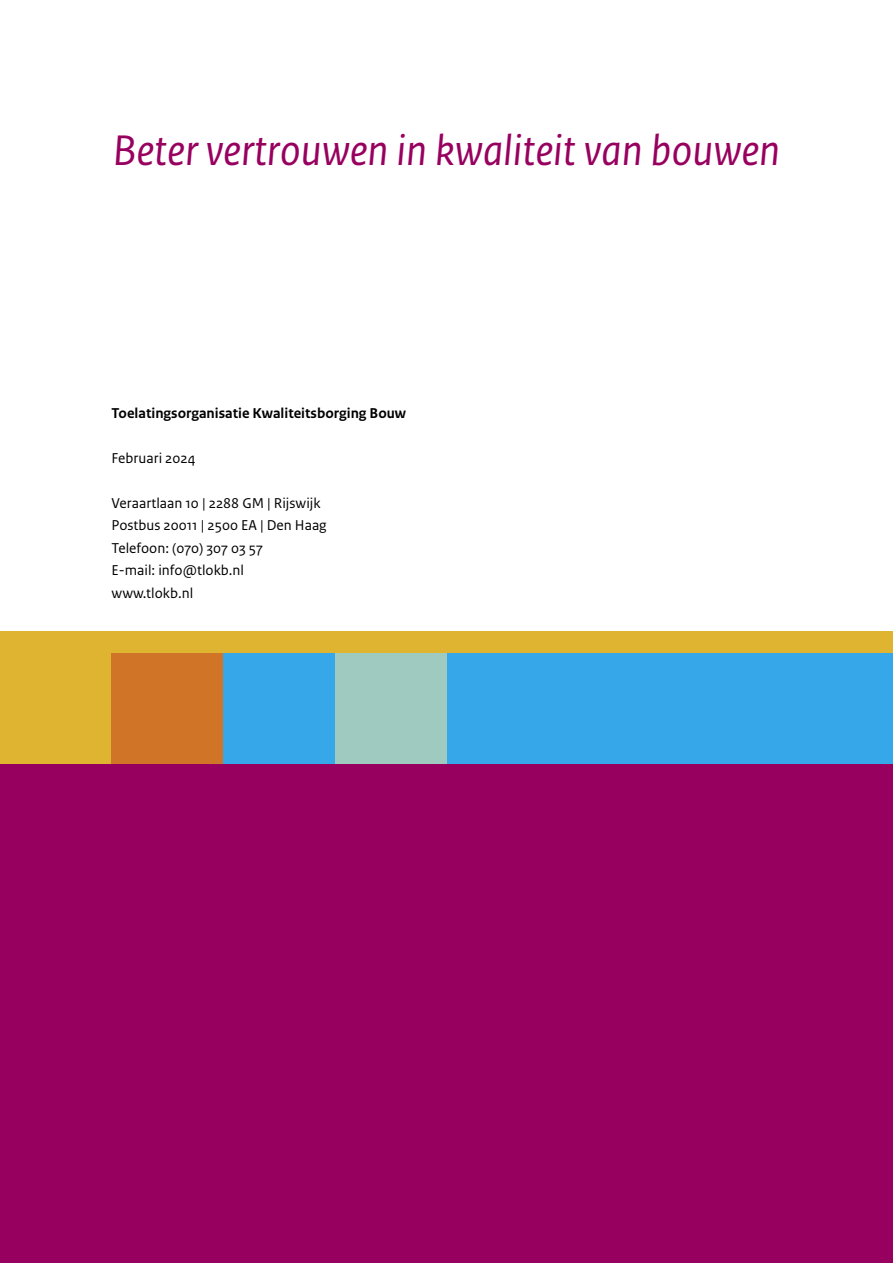
<style>
.page{position:relative;width:893px;height:1263px;background:#fff}
.page>*{position:absolute;margin:0;border:0;box-sizing:border-box;transform-origin:0 0}
.t1{font:italic 45px "Rijksoverheid Sans Text";color:#98005f}
.t2{font:15px "Rijksoverheid Sans Text";color:#000}
.t3{font:700 15px "Rijksoverheid Sans Text";color:#000}
</style>
<div class="page">
<div style="left:0;top:653px;width:112px;height:111px;background:#dfb430"></div>
<div style="left:446px;top:653px;width:447px;height:111px;background:#36a7e9"></div>
<div style="left:223px;top:653px;width:112px;height:111px;background:#36a7e9"></div>
<div style="left:335px;top:653px;width:111px;height:111px;background:#9ecac0"></div>
<div style="left:112px;top:653px;width:111px;height:111px;background:#d07527"></div>
<div style="left:0;top:764px;width:893px;height:499px;background:#98005f"></div>
<div style="left:0;top:631px;width:893px;height:22px;background:#dfb430"></div>
<p class="t1" style="left:113px;top:125px;width:669px">Beter vertrouwen in kwaliteit van bouwen</p>
<p class="t3" style="left:112px;top:404px;width:296px">Toelatingsorganisatie Kwaliteitsborging Bouw</p>
<p class="t2" style="left:112px;top:449px;width:86px">Februari 2024</p>
<p class="t2" style="left:112px;top:494px;width:210px">Veraartlaan 10 | 2288 GM | Rijswijk</p>
<p class="t2" style="left:112px;top:517px;width:217px">Postbus 20011 | 2500 EA | Den Haag</p>
<p class="t2" style="left:112px;top:539px;width:153px">Telefoon: (070) 307 03 57</p>
<p class="t2" style="left:112px;top:562px;width:134px">E-mail: info@tlokb.nl</p>
<p class="t2" style="left:112px;top:584px;width:83px">www.tlokb.nl</p>
</div>
